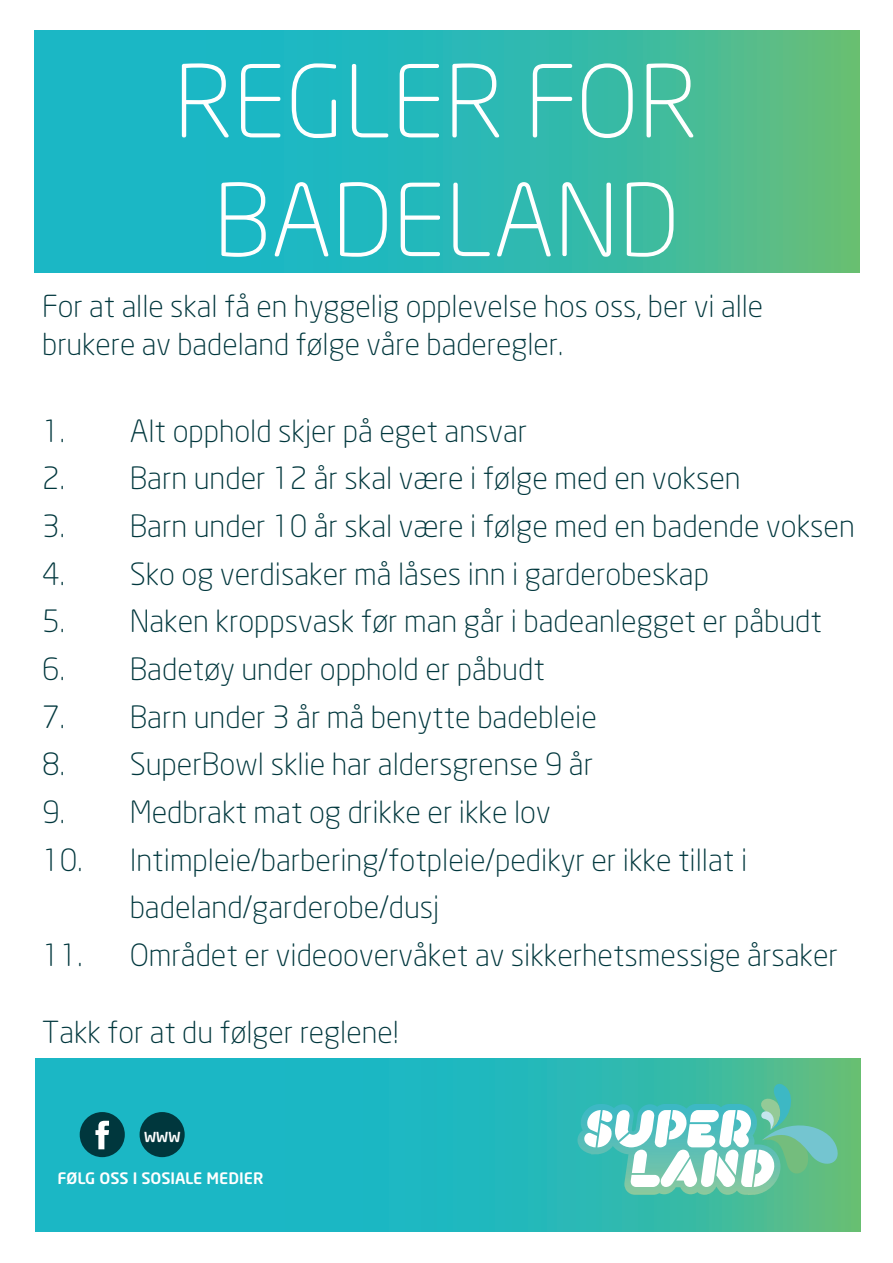
<style>
.page{position:relative;width:893px;height:1263px;background:#fff}
.page>*{position:absolute;margin:0;border:0;box-sizing:border-box;transform-origin:0 0}
.t1{font:300 98.85px/118.6px "Neo Sans";color:#fff;text-align:center}
.t2{font:300 30.3px/47.7px "Neo Sans";color:#00373d}
.t3{font:300 30px/38.5px "Neo Sans";color:#00373d}
.t4{font:500 15.6px "Neo Sans";color:#fff}
.t5{font:500 13.65px "Neo Sans";color:#fff}
</style>
<div class="page">
<svg style="left:34px;top:30px;width:826px;height:243px;background:#30b9ae"></svg>
<svg style="left:36px;top:1058px;width:824px;height:173px;background:#25b8b9"></svg>
<svg style="left:577px;top:1084px;width:261px;height:111px"></svg>
<div style="left:80px;top:1112px;width:45px;height:45px;background:#00373d;border-radius:50%"></div>
<svg style="left:95px;top:1121px;width:14px;height:28px"></svg>
<div style="left:140px;top:1112px;width:45px;height:45px;background:#00373d;border-radius:50%"></div>
<h1 class="t1" style="left:174px;top:41px;width:525px">REGLER FOR<br>BADELAND</h1>
<p class="t3" style="left:42px;top:286px;width:722px">For at alle skal få en hyggelig opplevelse hos oss, ber vi alle brukere av badeland følge våre baderegler.</p>
<p class="t2" style="left:42px;top:406px;width:487px">1. Alt opphold skjer på eget ansvar</p>
<p class="t2" style="left:42px;top:454px;width:700px">2. Barn under 12 år skal være i følge med en voksen</p>
<p class="t2" style="left:42px;top:502px;width:814px">3. Barn under 10 år skal være i følge med en badende voksen</p>
<p class="t2" style="left:42px;top:549px;width:668px">4. Sko og verdisaker må låses inn i garderobeskap</p>
<p class="t2" style="left:42px;top:597px;width:781px">5. Naken kroppsvask før man går i badeanlegget er påbudt</p>
<p class="t2" style="left:42px;top:645px;width:504px">6. Badetøy under opphold er påbudt</p>
<p class="t2" style="left:42px;top:692px;width:556px">7. Barn under 3 år må benytte badebleie</p>
<p class="t2" style="left:42px;top:740px;width:552px">8. SuperBowl sklie har aldersgrense 9 år</p>
<p class="t2" style="left:42px;top:788px;width:510px">9. Medbrakt mat og drikke er ikke lov</p>
<p class="t2" style="left:130px;top:835px;width:619px;text-indent:-87px">10. Intimpleie/barbering/fotpleie/pedikyr er ikke tillat i badeland/garderobe/dusj</p>
<p class="t2" style="left:42px;top:931px;width:797px">11. Området er videoovervåket av sikkerhetsmessige årsaker</p>
<p class="t3" style="left:42px;top:1013px;width:358px">Takk for at du følger reglene!</p>
<p class="t5" style="left:144px;top:1128px;width:38px">WWW</p>
<p class="t4" style="left:57px;top:1168px;width:208px">FØLG OSS I SOSIALE MEDIER</p>
</div>
